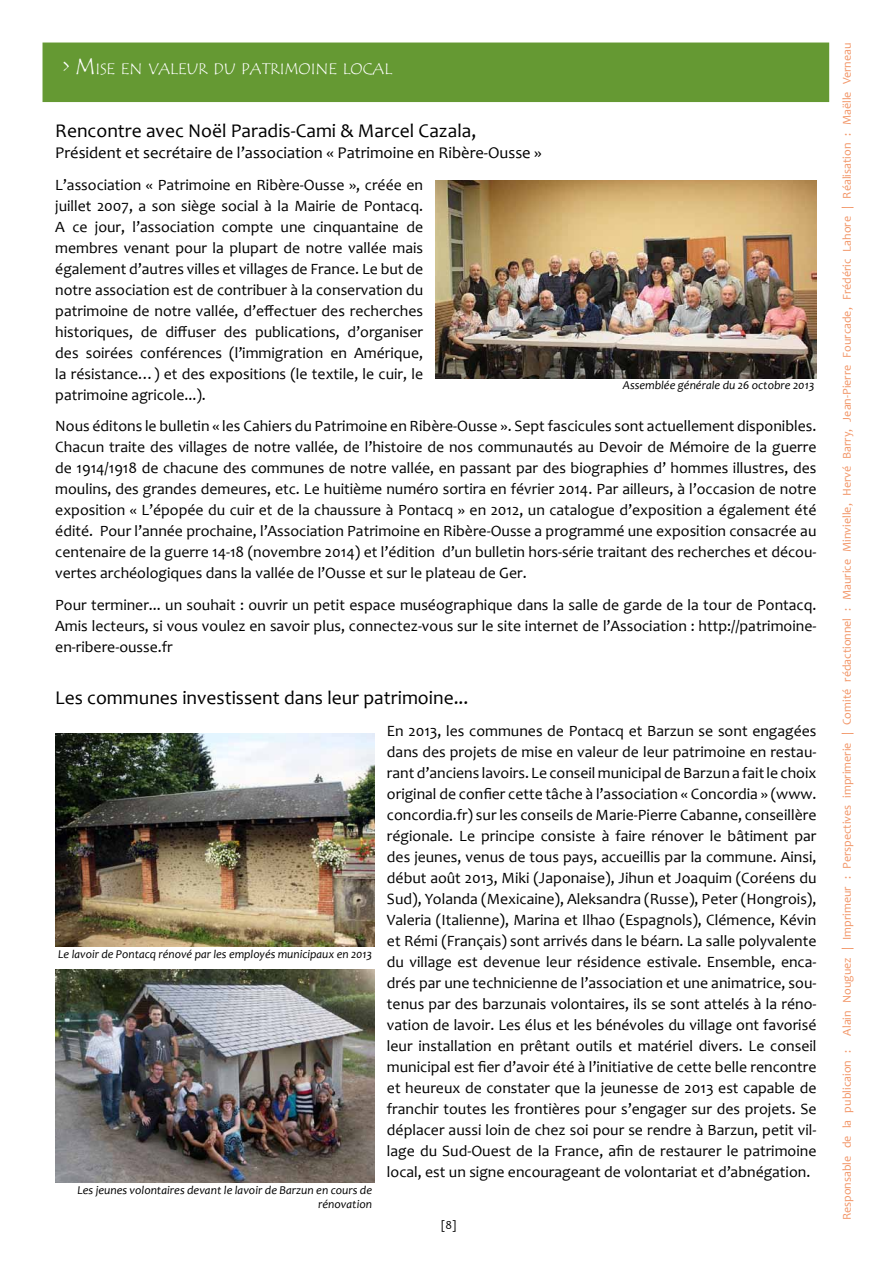
<style>
.page{position:relative;width:893px;height:1263px;background:#fff}
.page>*{position:absolute;margin:0;border:0;box-sizing:border-box;transform-origin:0 0}
.t1{font:19.5px "Candara";color:#000}
.t2{font:16.5px "Candara";color:#000}
.t3{font:15.75px/21px "Candara";color:#000;text-align:justify}
.t4{font:15.75px "Tempus Sans ITC";color:#fff}
.t5{font:12px "Candara";color:#f29668}
.t6{font:italic 12px/14.4px "Candara";color:#000;text-align:right}
.t7{font:12px "Candara";color:#000}
.s1{font-size:22.5px}
</style>
<div class="page">
<div style="left:46px;top:46px;width:779px;height:52px;background:#659933"></div>
<div style="left:43px;top:43px;width:786px;height:59px;border:8px solid #659933"></div>
<img style="left:55px;top:733px;width:319px;height:213px">
<img style="left:55px;top:969px;width:319px;height:213px">
<img style="left:436px;top:180px;width:380px;height:198px">
<p class="t4" style="left:63px;top:59px;width:331px"><span class="s1">&gt; M</span> ISE EN VALEUR DU PATRIMOINE LOCAL</p>
<p class="t1" style="left:55px;top:118px;width:423px">Rencontre avec Noël Paradis-Cami &amp; Marcel Cazala,</p>
<p class="t2" style="left:55px;top:142px;width:488px">Président et secrétaire de l’association « Patrimoine en Ribère-Ousse »</p>
<p class="t3" style="left:55px;top:174px;width:369px">L’association « Patrimoine en Ribère-Ousse », créée en juillet 2007, a son siège social à la Mairie de Pontacq.<br>A ce jour, l’association compte une cinquantaine de membres venant pour la plupart de notre vallée mais également d’autres villes et villages de France. Le but de notre association est de contribuer à la conservation du patrimoine de notre vallée, d’effectuer des recherches historiques, de diffuser des publications, d’organiser des soirées conférences (l’immigration en Amérique, la résistance…) et des expositions (le textile, le cuir, le patrimoine agricole...).</p>
<p class="t3" style="left:55px;top:415px;width:763px">Nous éditons le bulletin « les Cahiers du Patrimoine en Ribère-Ousse ». Sept fascicules sont actuellement disponibles.<br>Chacun traite des villages de notre vallée, de l’histoire de nos communautés au Devoir de Mémoire de la guerre de 1914/1918 de chacune des communes de notre vallée, en passant par des biographies d’ hommes illustres, des moulins, des grandes demeures, etc. Le huitième numéro sortira en février 2014. Par ailleurs, à l’occasion de notre exposition « L’épopée du cuir et de la chaussure à Pontacq » en 2012, un catalogue d’exposition a également été édité. Pour l’année prochaine, l’Association Patrimoine en Ribère-Ousse a programmé une exposition consacrée au centenaire de la guerre 14-18 (novembre 2014) et l’édition d’un bulletin hors-série traitant des recherches et décou&shy;vertes archéologiques dans la vallée de l’Ousse et sur le plateau de Ger.</p>
<p class="t3" style="left:55px;top:594px;width:763px">Pour terminer... un souhait : ouvrir un petit espace muséographique dans la salle de garde de la tour de Pontacq.<br>Amis lecteurs, si vous voulez en savoir plus, connectez-vous sur le site internet de l’Association : http://patrimoine&shy;en-ribere-ousse.fr</p>
<p class="t1" style="left:55px;top:685px;width:415px">Les communes investissent dans leur patrimoine...</p>
<p class="t3" style="left:387px;top:720px;width:431px">En 2013, les communes de Pontacq et Barzun se sont engagées dans des projets de mise en valeur de leur patrimoine en restau&shy;rant d’anciens lavoirs. Le conseil municipal de Barzun a fait le choix original de confier cette tâche à l’association « Concordia » (www. concordia.fr) sur les conseils de Marie-Pierre Cabanne, conseillère régionale. Le principe consiste à faire rénover le bâtiment par des jeunes, venus de tous pays, accueillis par la commune. Ainsi, début août 2013, Miki (Japonaise), Jihun et Joaquim (Coréens du Sud), Yolanda (Mexicaine), Aleksandra (Russe), Peter (Hongrois), Valeria (Italienne), Marina et Ilhao (Espagnols), Clémence, Kévin et Rémi (Français) sont arrivés dans le béarn. La salle polyvalente du village est devenue leur résidence estivale. Ensemble, enca&shy;drés par une technicienne de l’association et une animatrice, sou&shy;tenus par des barzunais volontaires, ils se sont attelés à la réno&shy;vation de lavoir. Les élus et les bénévoles du village ont favorisé leur installation en prêtant outils et matériel divers. Le conseil municipal est fier d’avoir été à l’initiative de cette belle rencontre et heureux de constater que la jeunesse de 2013 est capable de franchir toutes les frontières pour s’engager sur des projets. Se déplacer aussi loin de chez soi pour se rendre à Barzun, petit vil&shy;lage du Sud-Ouest de la France, afin de restaurer le patrimoine local, est un signe encourageant de volontariat et d’abnégation.</p>
<p class="t6" style="left:623px;top:378px;width:193px">Assemblée générale du 26 octobre 2013</p>
<p class="t6" style="left:58px;top:946px;width:315px">Le lavoir de Pontacq rénové par les employés municipaux en 2013</p>
<p class="t6" style="left:77px;top:1182px;width:296px">Les jeunes volontaires devant le lavoir de Barzun en cours de rénovation</p>
<p class="t7" style="left:441px;top:1218px;width:17px">[8]</p>
<p class="t5" style="left:839px;top:1220px;width:1179px;rotate:-90deg">Responsable de la publicaion : Alain Nouguez | Imprimeur : Perspectives imprimerie | Comité rédactionnel : Maurice Minvielle, Hervé Barry, Jean-Pierre Fourcade, Frédéric Lahore | Réalisation : Maëlle Verneau</p>
</div>
